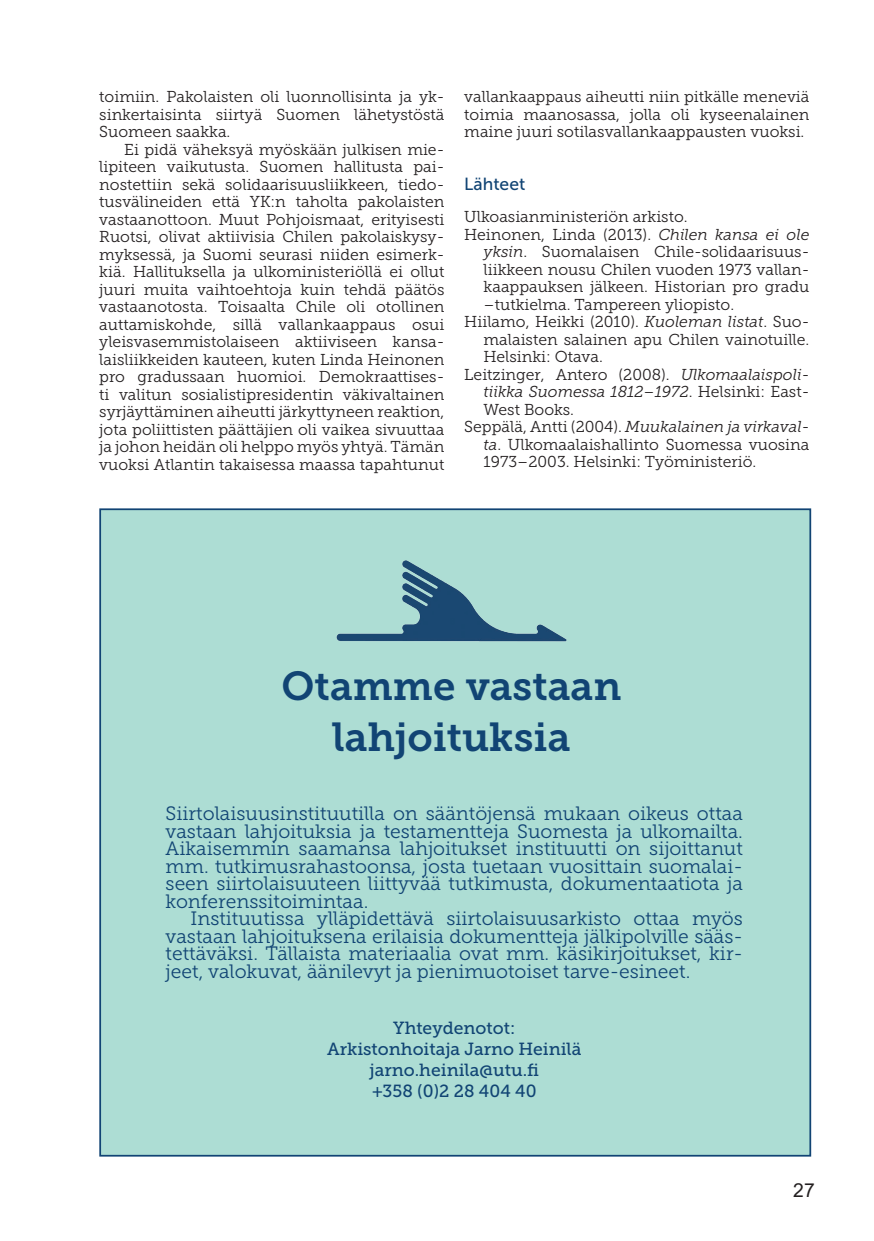
<style>
.page{position:relative;width:874px;height:1241px;background:#fff}
.page>*{position:absolute;margin:0;border:0;box-sizing:border-box;transform-origin:0 0}
.Artikkelin_otsake{font:40.25px "Museo Slab 700";color:#114474}
.Leipäteksti_eka{font:19.25px/17.5px "Museo Slab 300";color:#114474;text-align:justify}
.Leipäteksti{font:19.25px/17.5px "Museo Slab 300";color:#114474;text-align:justify}
.t1{font:19.25px "Arial";color:#231f20}
.Leipäteksti_eka-2{font:17.5px "Museo Slab 500";color:#114474}
.Otsikko_1{font:17.5px "Museo Sans 500";color:#114474}
.Leipäteksti-2{font:15.75px/17.5px "Museo Slab 300";color:#231f20;text-align:justify}
.Luettelo{font:15.75px/17.5px "Museo Slab 300";color:#231f20;text-align:justify}
.s1{font-style:italic}
</style>
<div class="page">
<div style="left:99px;top:508px;width:711px;height:648px;background:#adddd4;border:2px solid #114474"></div>
<img style="left:336px;top:560px;width:231px;height:82px">
<p class="Leipäteksti-2" style="left:99px;top:88px;width:346px">toimiin. Pakolaisten oli luonnollisinta ja yk&shy;sinkertaisinta siirtyä Suomen lähetystöstä Suomeen saakka.</p>
<p class="Leipäteksti-2" style="left:99px;top:141px;width:346px;text-indent:25px">Ei pidä väheksyä myöskään julkisen mie&shy;lipiteen vaikutusta. Suomen hallitusta pai&shy;nostettiin sekä solidaarisuusliikkeen, tiedo&shy;tusvälineiden että YK:n taholta pakolaisten vastaanottoon. Muut Pohjoismaat, erityisesti Ruotsi, olivat aktiivisia Chilen pakolaiskysy&shy;myksessä, ja Suomi seurasi niiden esimerk&shy;kiä. Hallituksella ja ulkoministeriöllä ei ollut juuri muita vaihtoehtoja kuin tehdä päätös vastaanotosta. Toisaalta Chile oli otollinen auttamiskohde, sillä vallankaappaus osui yleisvasemmistolaiseen aktiiviseen kansa&shy;laisliikkeiden kauteen, kuten Linda Heinonen pro gradussaan huomioi. Demokraattises&shy;ti valitun sosialistipresidentin väkivaltainen syrjäyttäminen aiheutti järkyttyneen reaktion, jota poliittisten päättäjien oli vaikea sivuuttaa ja johon heidän oli helppo myös yhtyä. Tämän vuoksi Atlantin takaisessa maassa tapahtunut</p>
<p class="Leipäteksti-2" style="left:464px;top:88px;width:346px">vallankaappaus aiheutti niin pitkälle meneviä toimia maanosassa, jolla oli kyseenalainen maine juuri sotilasvallankaappausten vuoksi.</p>
<p class="Otsikko_1" style="left:464px;top:174px;width:63px">Lähteet</p>
<p class="Luettelo" style="left:464px;top:208px;width:225px">Ulkoasianministeriön arkisto.</p>
<p class="Luettelo" style="left:483px;top:225px;width:327px;text-indent:-19px">Heinonen, Linda (2013). <span class="s1">Chilen kansa ei ole yksin</span>. Suomalaisen Chile-solidaarisuus&shy;liikkeen nousu Chilen vuoden 1973 vallan&shy;kaappauksen jälkeen. Historian pro gradu –tutkielma. Tampereen yliopisto.</p>
<p class="Luettelo" style="left:483px;top:313px;width:327px;text-indent:-19px">Hiilamo, Heikki (2010). <span class="s1">Kuoleman listat</span>. Suo&shy;malaisten salainen apu Chilen vainotuille.<br>Helsinki: Otava.</p>
<p class="Luettelo" style="left:483px;top:365px;width:327px;text-indent:-19px">Leitzinger, Antero (2008). <span class="s1">Ulkomaalaispoli&shy;tiikka Suomessa 1812–1972</span>. Helsinki: East-West Books.</p>
<p class="Luettelo" style="left:483px;top:418px;width:327px;text-indent:-19px">Seppälä, Antti (2004). <span class="s1">Muukalainen ja virkaval&shy;ta</span>. Ulkomaalaishallinto Suomessa vuosina 1973–2003. Helsinki: Työministeriö.</p>
<p class="Artikkelin_otsake" style="left:281px;top:663px;width:341px">Otamme vastaan</p>
<p class="Artikkelin_otsake" style="left:332px;top:714px;width:239px">lahjoituksia</p>
<p class="Leipäteksti_eka" style="left:165px;top:804px;width:578px">Siirtolaisuusinstituutilla on sääntöjensä mukaan oikeus ottaa vastaan lahjoituksia ja testamentteja Suomesta ja ulkomailta.<br>Aikaisemmin saamansa lahjoitukset instituutti on sijoittanut mm. tutkimusrahastoonsa, josta tuetaan vuosittain suomalai&shy;seen siirtolaisuuteen liittyvää tutkimusta, dokumentaatiota ja konferenssitoimintaa.</p>
<p class="Leipäteksti" style="left:165px;top:909px;width:578px;text-indent:25px">Instituutissa ylläpidettävä siirtolaisuusarkisto ottaa myös vastaan lahjoituksena erilaisia dokumentteja jälkipolville sääs&shy;tettäväksi. Tällaista materiaalia ovat mm. käsikirjoitukset, kir&shy;jeet, valokuvat, äänilevyt ja pienimuotoiset tarve-esineet.</p>
<p class="Leipäteksti_eka-2" style="left:393px;top:1017px;width:123px">Yhteydenotot:</p>
<p class="Leipäteksti_eka-2" style="left:327px;top:1038px;width:255px">Arkistonhoitaja Jarno Heinilä</p>
<p class="Leipäteksti_eka-2" style="left:369px;top:1059px;width:171px">jarno.heinila@utu.fi</p>
<p class="Leipäteksti_eka-2" style="left:372px;top:1080px;width:166px">+358 (0)2 28 404 40</p>
<p class="t1" style="left:792px;top:1176px;width:23px">27</p>
</div>
